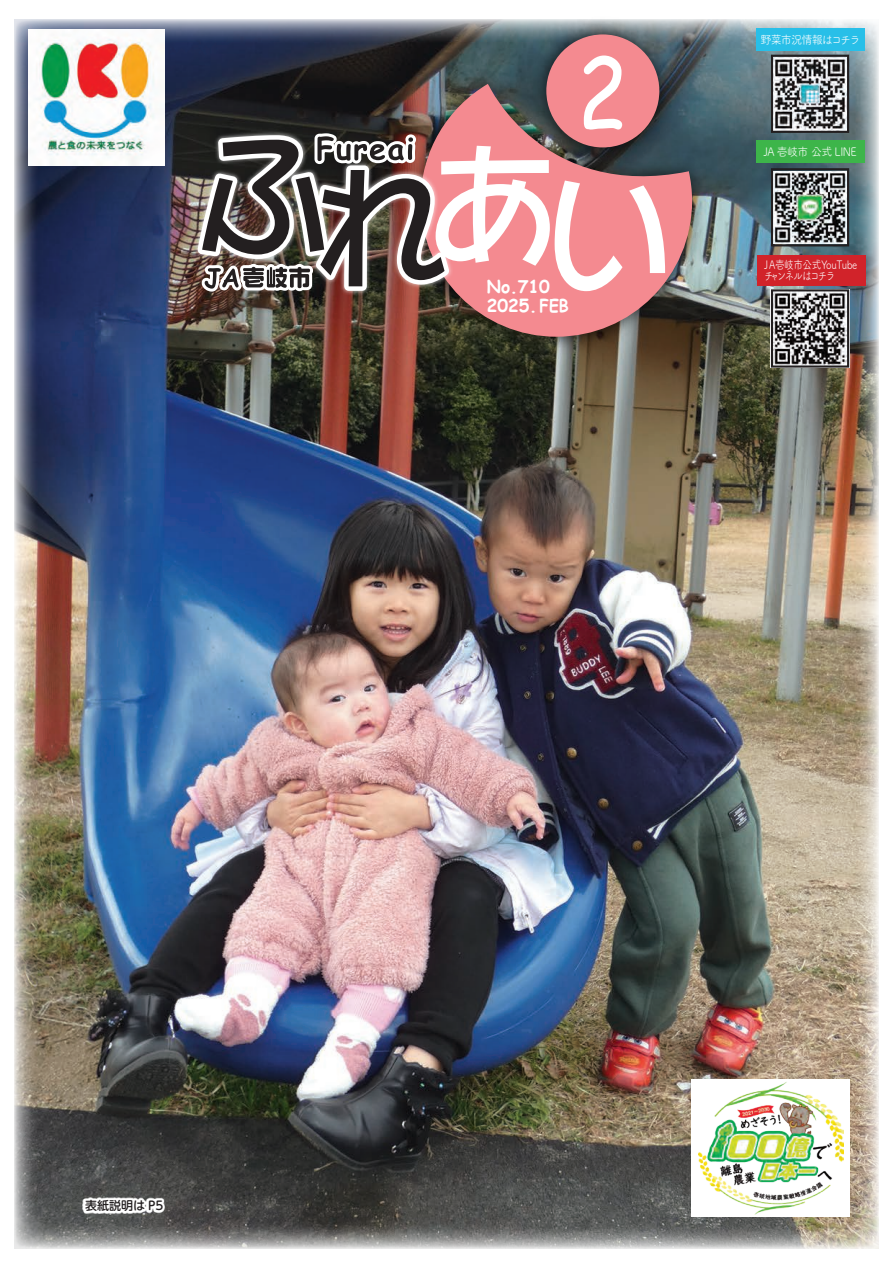
<style>
.page{position:relative;width:893px;height:1263px;background:#fff}
.page>*{position:absolute;margin:0;border:0;box-sizing:border-box;transform-origin:0 0}
.t1{font:98.55px "Comic Sans MS";color:#fff;scale:.85 1}
.t2{font:700 17.55px/19px "Comic Sans MS";color:#fff}
.t3{font:500 12px "UD Shin M Go Pr 6";color:#231f20}
.t4{font:11.7px/11.7px "Tsuku A Rd Gothic Std R";letter-spacing:-.06em;color:#fff;scale:.82 1}
.t5{font:11.7px "Tsuku A Rd Gothic Std R";letter-spacing:-.06em;color:#fff;scale:.93 1}
.t6{font:11.7px "Tsuku A Rd Gothic Std R";letter-spacing:-.09em;color:#fff;scale:.95 1}
</style>
<div class="page">
<img style="left:15px;top:19px;width:863px;height:1229px">
<img style="left:398px;top:19px;width:317px;height:340px">
<img style="left:421px;top:84px;width:271px;height:253px">
<img style="left:192px;top:19px;width:473px;height:315px">
<div style="left:756px;top:28px;width:108px;height:22px;background:#28bfe8"></div>
<div style="left:756px;top:141px;width:108px;height:22px;background:#3db54a"></div>
<div style="left:757px;top:255px;width:108px;height:30px;background:#d1232a"></div>
<img style="left:774px;top:58px;width:72px;height:72px">
<div style="left:771px;top:55px;width:78px;height:78px;border:2px solid #231f20"></div>
<img style="left:774px;top:171px;width:72px;height:72px">
<div style="left:771px;top:168px;width:78px;height:78px;border:2px solid #231f20"></div>
<img style="left:774px;top:292px;width:72px;height:73px">
<div style="left:771px;top:289px;width:78px;height:79px;border:2px solid #231f20"></div>
<img style="left:29px;top:29px;width:136px;height:136px">
<div style="left:691px;top:1079px;width:159px;height:137px;background:#fff"></div>
<img style="left:698px;top:1082px;width:145px;height:132px">
<div style="left:83px;top:1197px;width:82px;height:16px;background:#fff"></div>
<h1 class="t1" style="left:577px;top:21px;width:62px">2</h1>
<h2 class="t2" style="left:487px;top:277px;width:83px">No.710<br>2025.FEB</h2>
<p class="t6" style="left:760px;top:30px;width:107px">野菜市況情報はコチラ</p>
<p class="t5" style="left:763px;top:143px;width:102px">JA 壱岐市公式 LINE</p>
<p class="t4" style="left:764px;top:258px;width:115px">JA壱岐市公式YouTubeチャンネルはコチラ</p>
<p class="t3" style="left:85px;top:1195px;width:80px">表紙説明は P5</p>
</div>
